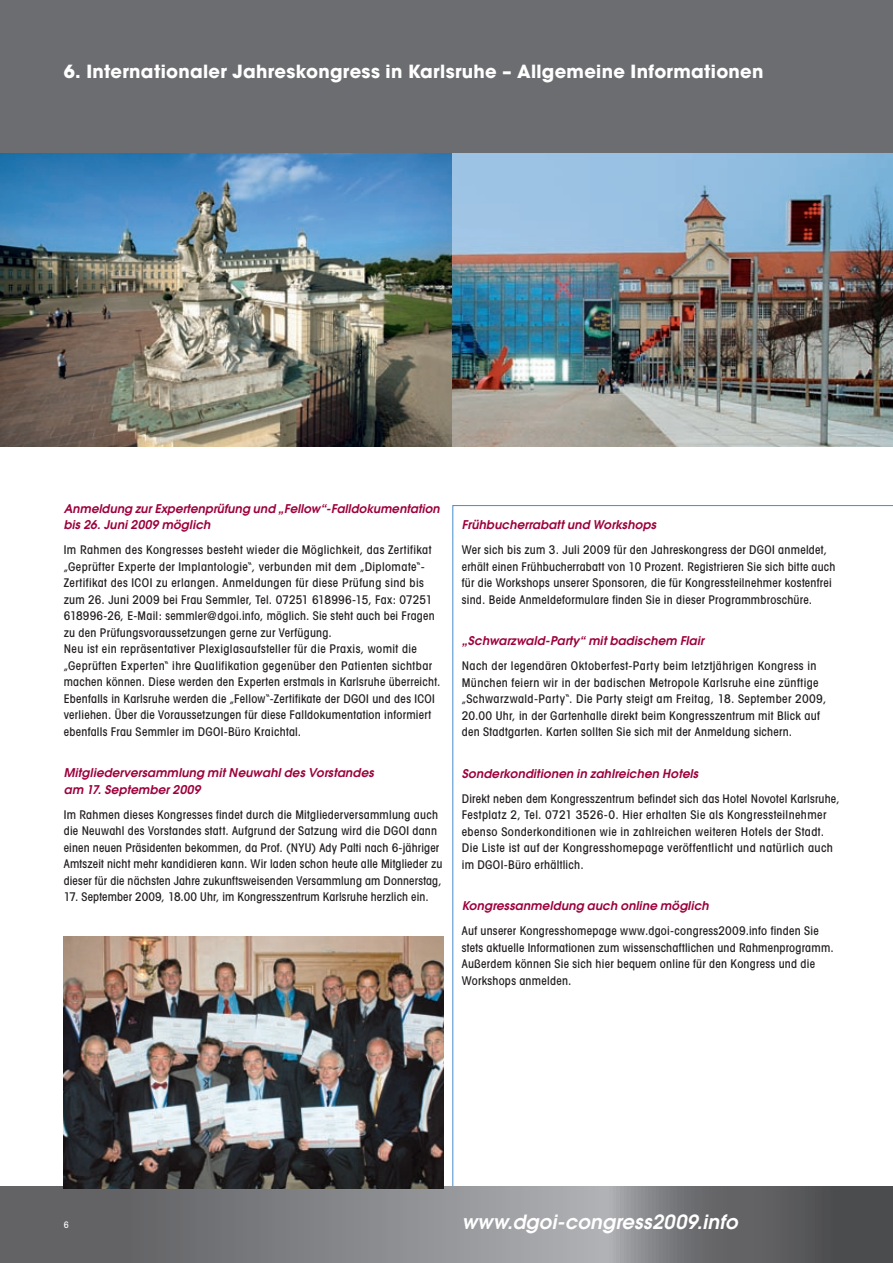
<style>
.page{position:relative;width:893px;height:1263px;background:#fff}
.page>*{position:absolute;margin:0;border:0;box-sizing:border-box;transform-origin:0 0}
.t1{font:italic 600 19.5px "Avant Garde";letter-spacing:.015em;color:#fff}
.t2{font:700 18px "Avant Garde";letter-spacing:.015em;color:#fff}
.t3{font:500 condensed 12px/16.5px "Avant Garde";letter-spacing:.025em;color:#231f20}
.t4{font:italic 600 12px/16.5px "Avant Garde";letter-spacing:.01em;color:#9d013c}
.t5{font:500 condensed 9px "Avant Garde";color:#fff}
</style>
<div class="page">
<svg style="left:452px;top:505px;width:441px;height:681px"></svg>
<svg style="left:0;top:1186px;width:893px;height:77px;background:#78797c"></svg>
<div style="left:0;top:0;width:893px;height:153px;background:#6c6d70"></div>
<img style="left:0;top:153px;width:893px;height:293px">
<img style="left:64px;top:936px;width:380px;height:252px">
<h2 class="t2" style="left:64px;top:60px;width:701px">6. Internationaler Jahreskongress in Karlsruhe – Allgemeine Informationen</h2>
<p class="t4" style="left:64px;top:500px;width:377px">Anmeldung zur Expertenprüfung und „Fellow“-Falldokumentation bis 26. Juni 2009 möglich</p>
<p class="t3" style="left:64px;top:542px;width:378px">Im Rahmen des Kongresses besteht wieder die Möglichkeit, das Zertifikat „Geprüfter Experte der Implantologie“, verbunden mit dem „Diplomate“- Zertifikat des ICOI zu erlangen. Anmeldungen für diese Prüfung sind bis zum 26. Juni 2009 bei Frau Semmler, Tel. 07251 618996-15, Fax: 07251<br>618996-26, E-Mail: semmler@dgoi.info, möglich. Sie steht auch bei Fragen zu den Prüfungsvoraussetzungen gerne zur Verfügung.<br>Neu ist ein repräsentativer Plexiglasaufsteller für die Praxis, womit die „Geprüften Experten“ ihre Qualifikation gegenüber den Patienten sichtbar machen können. Diese werden den Experten erstmals in Karlsruhe überreicht.<br>Ebenfalls in Karlsruhe werden die „Fellow“-Zertifikate der DGOI und des ICOI verliehen. Über die Voraussetzungen für diese Falldokumentation informiert ebenfalls Frau Semmler im DGOI-Büro Kraichtal.</p>
<p class="t4" style="left:64px;top:764px;width:311px">Mitgliederversammlung mit Neuwahl des Vorstandes am 17. September 2009</p>
<p class="t3" style="left:64px;top:806px;width:380px">Im Rahmen dieses Kongresses findet durch die Mitgliederversammlung auch die Neuwahl des Vorstandes statt. Aufgrund der Satzung wird die DGOI dann einen neuen Präsidenten bekommen, da Prof. (NYU) Ady Palti nach 6-jähriger Amtszeit nicht mehr kandidieren kann. Wir laden schon heute alle Mitglieder zu dieser für die nächsten Jahre zukunftsweisenden Versammlung am Donnerstag,</p>
<p class="t3" style="left:64px;top:889px;width:366px">17. September 2009, 18.00 Uhr, im Kongresszentrum Karlsruhe herzlich ein.</p>
<p class="t4" style="left:462px;top:516px;width:196px">Frühbucherrabatt und Workshops</p>
<p class="t3" style="left:462px;top:542px;width:375px">Wer sich bis zum 3. Juli 2009 für den Jahreskongress der DGOI anmeldet, erhält einen Frühbucherrabatt von 10 Prozent. Registrieren Sie sich bitte auch für die Workshops unserer Sponsoren, die für Kongressteilnehmer kostenfrei sind. Beide Anmeldeformulare finden Sie in dieser Programmbroschüre.</p>
<p class="t4" style="left:462px;top:632px;width:244px">„Schwarzwald-Party“ mit badischem Flair</p>
<p class="t3" style="left:462px;top:658px;width:366px">Nach der legendären Oktoberfest-Party beim letztjährigen Kongress in München feiern wir in der badischen Metropole Karlsruhe eine zünftige „Schwarzwald-Party“. Die Party steigt am Freitag, 18. September 2009, 20.00 Uhr, in der Gartenhalle direkt beim Kongresszentrum mit Blick auf den Stadtgarten. Karten sollten Sie sich mit der Anmeldung sichern.</p>
<p class="t4" style="left:462px;top:765px;width:238px">Sonderkonditionen in zahlreichen Hotels</p>
<p class="t3" style="left:462px;top:790px;width:379px">Direkt neben dem Kongresszentrum befindet sich das Hotel Novotel Karlsruhe, Festplatz 2, Tel. 0721 3526-0. Hier erhalten Sie als Kongressteilnehmer ebenso Sonderkonditionen wie in zahlreichen weiteren Hotels der Stadt.<br>Die Liste ist auf der Kongresshomepage veröffentlicht und natürlich auch im DGOI-Büro erhältlich.</p>
<p class="t4" style="left:462px;top:897px;width:248px">Kongressanmeldung auch online möglich</p>
<p class="t3" style="left:462px;top:923px;width:373px">Auf unserer Kongresshomepage www.dgoi-congress2009.info finden Sie stets aktuelle Informationen zum wissenschaftlichen und Rahmenprogramm.<br>Außerdem können Sie sich hier bequem online für den Kongress und die Workshops anmelden.</p>
<p class="t5" style="left:64px;top:1219px;width:7px">6</p>
<h1 class="t1" style="left:462px;top:1209px;width:277px">www.dgoi-congress2009.info</h1>
</div>
